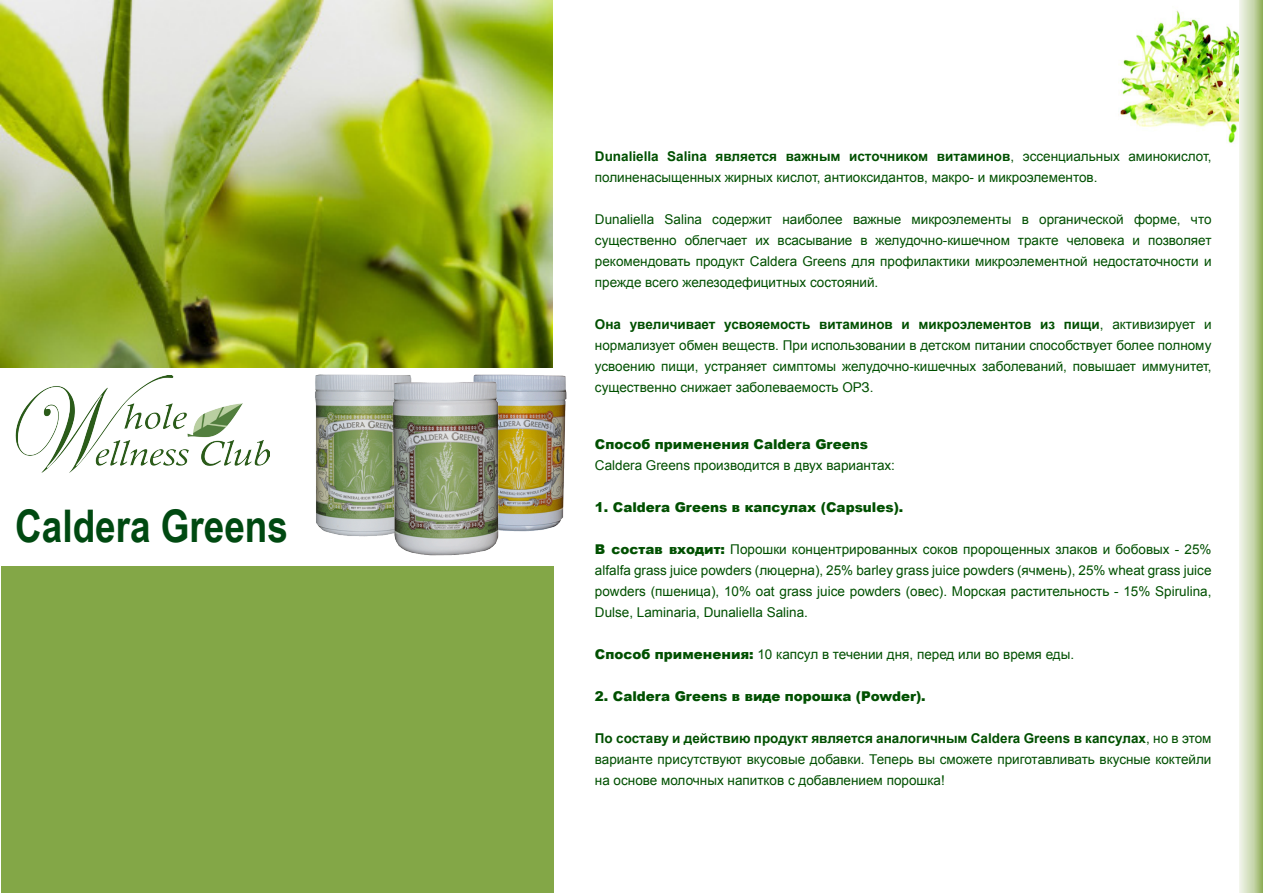
<style>
.page{position:relative;width:1263px;height:893px;background:#fff}
.page>*{position:absolute;margin:0;border:0;box-sizing:border-box;transform-origin:0 0}
.t1{font:700 45px "Arial Narrow";color:#004911}
.t2{font:13.5px/21px "Arial";color:#005000;text-align:justify}
.t3{font:900 13.5px "Arial";color:#005000}
.s1{font-weight:700}
.s2{font-weight:900}
</style>
<div class="page">
<img style="left:1118px;top:10px;width:121px;height:133px">
<img style="left:0;top:0;width:553px;height:367px">
<div style="left:1px;top:566px;width:553px;height:327px;background:#83a747"></div>
<img style="left:1239px;top:0;width:24px;height:893px">
<img style="left:15px;top:376px;width:254px;height:97px">
<img style="left:473px;top:375px;width:94px;height:157px">
<img style="left:315px;top:375px;width:96px;height:162px">
<img style="left:392px;top:382px;width:107px;height:173px">
<p class="t1" style="left:15px;top:492px;width:274px">Caldera Greens</p>
<p class="t2" style="left:595px;top:146px;width:618px"><span class="s1">Dunaliella Salina является важным источником витаминов</span>, эссенциальных аминокислот, полиненасыщенных жирных кислот, антиоксидантов, макро- и микроэлементов.</p>
<p class="t2" style="left:595px;top:209px;width:618px">Dunaliella Salina содержит наиболее важные микроэлементы в органической форме, что существенно облегчает их всасывание в желудочно-кишечном тракте человека и позволяет рекомендовать продукт Caldera Greens для профилактики микроэлементной недостаточности и прежде всего железодефицитных состояний.</p>
<p class="t2" style="left:595px;top:314px;width:618px"><span class="s1">Она увеличивает усвояемость витаминов и микроэлементов из пищи</span>, активизирует и нормализует обмен веществ. При использовании в детском питании способствует более полному усвоению пищи, устраняет симптомы желудочно-кишечных заболеваний, повышает иммунитет, существенно снижает заболеваемость ОРЗ.</p>
<p class="t3" style="left:595px;top:434px;width:275px">Способ применения Caldera Greens</p>
<p class="t2" style="left:595px;top:455px;width:302px">Caldera Greens производится в двух вариантах:</p>
<p class="t3" style="left:595px;top:497px;width:310px">1. Caldera Greens в капсулах (Capsules).</p>
<p class="t2" style="left:595px;top:539px;width:618px"><span class="s2">В состав входит:</span> Порошки концентрированных соков пророщенных злаков и бобовых - 25% alfalfa grass juice powders (люцерна), 25% barley grass juice powders (ячмень), 25% wheat grass juice powders (пшеница), 10% oat grass juice powders (овес). Морская растительность - 15% Spirulina, Dulse, Laminaria, Dunaliella Salina.</p>
<p class="t2" style="left:595px;top:644px;width:481px"><span class="s2">Способ применения:</span> 10 капсул в течении дня, перед или во время еды.</p>
<p class="t3" style="left:595px;top:686px;width:332px">2. Caldera Greens в виде порошка (Powder).</p>
<p class="t2" style="left:595px;top:728px;width:618px"><span class="s1">По составу и действию продукт является аналогичным Caldera Greens в капсулах</span>, но в этом варианте присутствуют вкусовые добавки. Теперь вы сможете приготавливать вкусные коктейли на основе молочных напитков с добавлением порошка!</p>
</div>
